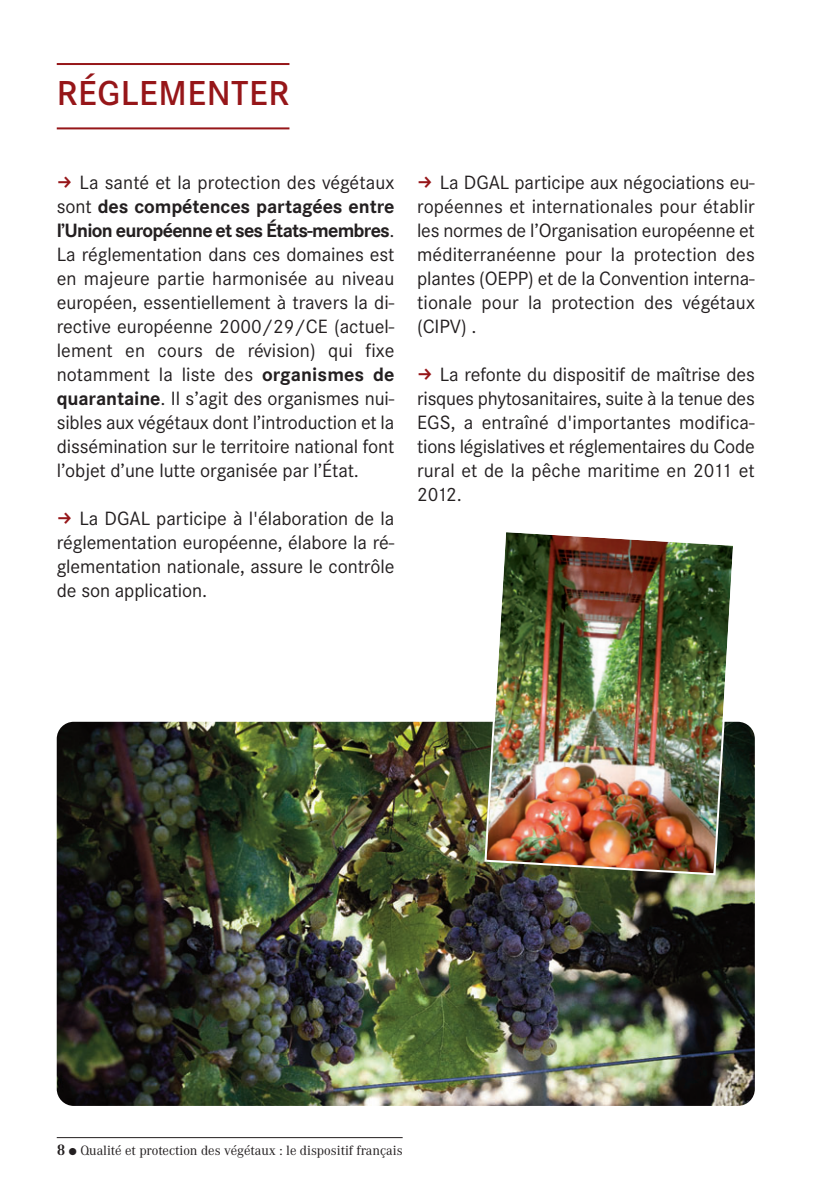
<style>
.page{position:relative;width:840px;height:1191px;background:#fff}
.page>*{position:absolute;margin:0;border:0;box-sizing:border-box;transform-origin:0 0}
.t1{font:600 36px "Corporate S";letter-spacing:.015em;color:#961619}
.t2{font:20px/24px "Corporate S";letter-spacing:-.005em;color:#231f20;text-align:justify}
.t3{font:14px "Corporate A";color:#231f20}
.s1{font-weight:700}
.s2{font-weight:700;font-size:16px}
</style>
<div class="page">
<hr style="left:57px;top:1137px;width:345px;height:1px;background:#231f20">
<hr style="left:57px;top:63px;width:232px;height:2px;background:#961619">
<hr style="left:57px;top:127px;width:232px;height:2px;background:#961619">
<img style="left:57px;top:722px;width:697px;height:384px;border-radius:17px">
<img style="left:483px;top:532px;width:252px;height:344px">
<h1 class="t1" style="left:57px;top:71px;width:234px">RÉGLEMENTER</h1>
<p class="t2" style="left:57px;top:170px;width:339px;text-indent:23px">La santé et la protection des végétaux sont <span class="s1">des compétences partagées entre l’Union européenne et ses États-membres</span>.<br>La réglementation dans ces domaines est en majeure partie harmonisée au niveau européen, essentiellement à travers la di&shy;rective européenne 2000/29/CE (actuel&shy;lement en cours de révision) qui fixe notamment la liste des <span class="s1">organismes de quarantaine</span>. Il s’agit des organismes nui&shy;sibles aux végétaux dont l’introduction et la dissémination sur le territoire national font l’objet d’une lutte organisée par l’État.</p>
<p class="t2" style="left:57px;top:506px;width:339px;text-indent:23px">La DGAL participe à l'élaboration de la réglementation européenne, élabore la ré&shy;glementation nationale, assure le contrôle de son application.</p>
<p class="t2" style="left:417px;top:170px;width:339px;text-indent:23px">La DGAL participe aux négociations eu&shy;ropéennes et internationales pour établir les normes de l’Organisation européenne et méditerranéenne pour la protection des plantes (OEPP) et de la Convention interna&shy;tionale pour la protection des végétaux (CIPV) .</p>
<p class="t2" style="left:417px;top:362px;width:339px;text-indent:23px">La refonte du dispositif de maîtrise des risques phytosanitaires, suite à la tenue des EGS, a entraîné d'importantes modifica&shy;tions législatives et réglementaires du Code rural et de la pêche maritime en 2011 et 2012.</p>
<p class="t3" style="left:57px;top:1142px;width:347px"><span class="s2">8</span> ● Qualité et protection des végétaux : le dispositif français</p>
</div>
